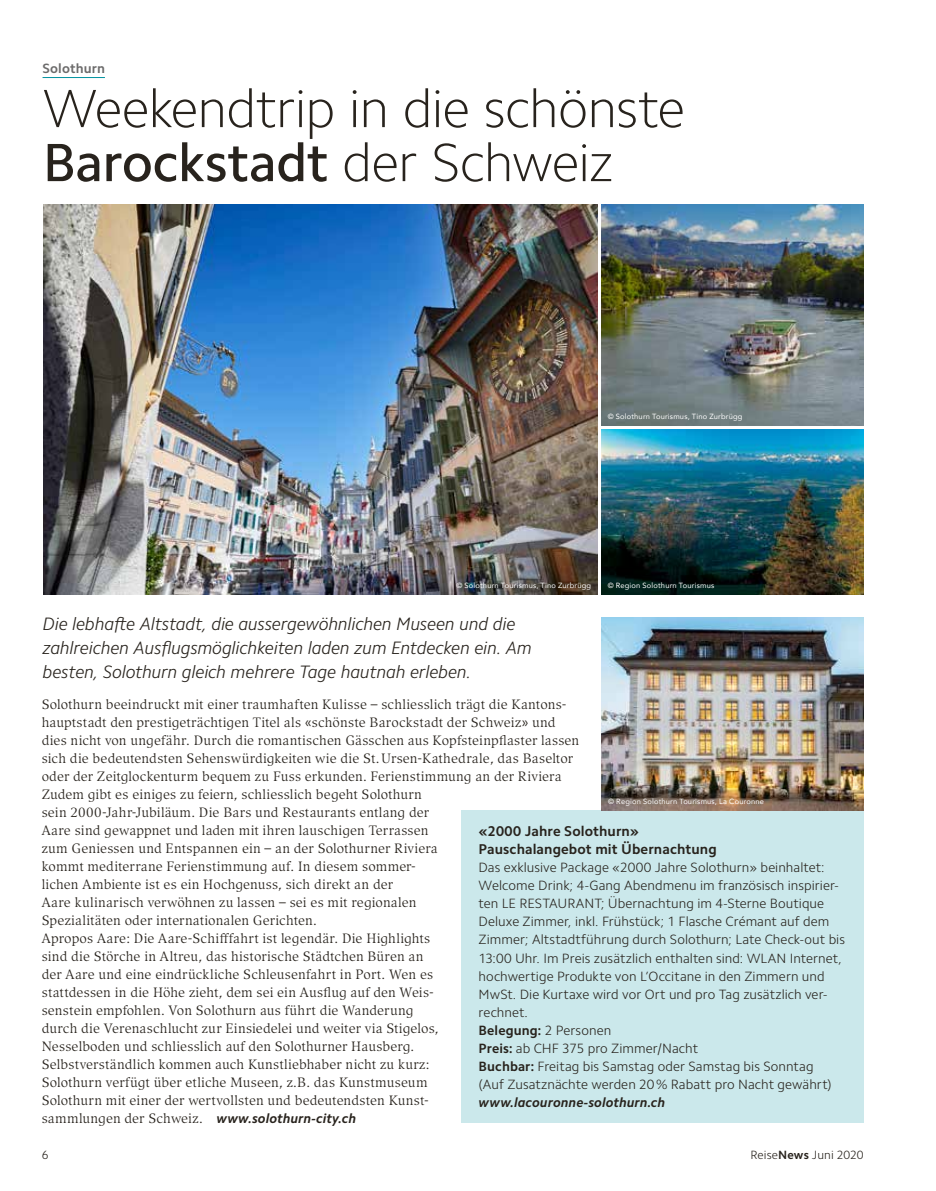
<style>
.page{position:relative;width:936px;height:1191px;background:#fff}
.page>*{position:absolute;margin:0;border:0;box-sizing:border-box;transform-origin:0 0}
.t1{font:100 54px/54px "Camphor Std";letter-spacing:-.02em;color:#28231d}
.t2{font:italic 300 18px/24px "Camphor Std";letter-spacing:-.01em;color:#28231d}
.t3{font:700 14.25px/18px "Camphor Std";letter-spacing:.005em;color:#28231d}
.t4{font:13.5px/18px "Compatil Exquisit LT Pro";letter-spacing:.01em;color:#28231d}
.t5{font:300 13.5px/18px "Camphor Std";color:#28231d}
.t6{font:italic 700 13.5px "Camphor Std";letter-spacing:.005em;color:#28231d}
.t7{font:700 13.5px "Camphor Std";letter-spacing:.01em;color:#6d6c6c}
.t8{font:300 12px "Camphor Std";letter-spacing:.005em;color:#28231d}
.t9{font:7.5px "Avenir";letter-spacing:.025em;color:#fff}
.s1{font-weight:500}
.s2{font-family:"Camphor Std";font-weight:700;font-style:italic}
.s3{font-weight:700}
</style>
<div class="page">
<img style="left:44px;top:205px;width:553px;height:390px">
<hr style="left:43px;top:77px;width:62px;height:1px;background:#00929f">
<div style="left:461px;top:810px;width:402px;height:313px;background:#cbe8eb"></div>
<img style="left:601px;top:617px;width:262px;height:193px">
<img style="left:601px;top:205px;width:262px;height:220px">
<img style="left:601px;top:429px;width:262px;height:165px">
<p class="t7" style="left:43px;top:60px;width:64px">Solothurn</p>
<h1 class="t1" style="left:43px;top:82px;width:643px">Weekendtrip in die schönste<br><span class="s1">Barockstadt</span> der Schweiz</h1>
<p class="t9" style="left:607px;top:410px;width:136px">© Solothurn Tourismus, Tino Zurbrügg</p>
<p class="t9" style="left:456px;top:579px;width:136px">© Solothurn Tourismus, Tino Zurbrügg</p>
<p class="t9" style="left:607px;top:579px;width:108px">© Region Solothurn Tourismus</p>
<h2 class="t2" style="left:43px;top:611px;width:490px">Die lebhafte Altstadt, die aussergewöhnlichen Museen und die zahlreichen Ausflugsmöglichkeiten laden zum Entdecken ein. Am besten, Solothurn gleich mehrere Tage hautnah erleben.</h2>
<p class="t4" style="left:42px;top:695px;width:539px">Solothurn beeindruckt mit einer traumhaften Kulisse – schliesslich trägt die Kantons&shy;hauptstadt den prestigeträchtigen Titel als «schönste Barockstadt der Schweiz» und dies nicht von ungefähr. Durch die romantischen Gässchen aus Kopfsteinpflaster lassen sich die bedeutendsten Sehenswürdigkeiten wie die St.Ursen-Kathedrale, das Baseltor oder der Zeitglockenturm bequem zu Fuss erkunden. Ferienstimmung an der Riviera Zudem gibt es einiges zu feiern, schliesslich begeht Solothurn<br>sein 2000-Jahr-Jubiläum. Die Bars und Restaurants entlang der<br>Aare sind gewappnet und laden mit ihren lauschigen Terrassen<br>zum Geniessen und Entspannen ein – an der Solothurner Riviera<br>kommt mediterrane Ferienstimmung auf. In diesem sommer-<br>lichen Ambiente ist es ein Hochgenuss, sich direkt an der<br>Aare kulinarisch verwöhnen zu lassen – sei es mit regionalen<br>Spezialitäten oder internationalen Gerichten.<br>Apropos Aare: Die Aare-Schifffahrt ist legendär. Die Highlights<br>sind die Störche in Altreu, das historische Städtchen Büren an<br>der Aare und eine eindrückliche Schleusenfahrt in Port. Wen es<br>stattdessen in die Höhe zieht, dem sei ein Ausflug auf den Weis-<br>senstein empfohlen. Von Solothurn aus führt die Wanderung<br>durch die Verenaschlucht zur Einsiedelei und weiter via Stigelos,<br>Nesselboden und schliesslich auf den Solothurner Hausberg.<br>Selbstverständlich kommen auch Kunstliebhaber nicht zu kurz:<br>Solothurn verfügt über etliche Museen, z.B. das Kunstmuseum<br>Solothurn mit einer der wertvollsten und bedeutendsten Kunst-<br>sammlungen der Schweiz. <span class="s2">www.solothurn-city.ch</span></p>
<p class="t9" style="left:608px;top:795px;width:157px">© Region Solothurn Tourismus, La Couronne</p>
<p class="t3" style="left:478px;top:822px;width:239px">«2000 Jahre Solothurn»<br>Pauschalangebot mit Übernachtung</p>
<p class="t5" style="left:478px;top:859px;width:368px">Das exklusive Package «2000 Jahre Solothurn» beinhaltet:<br>Welcome Drink; 4-Gang Abendmenu im französisch inspirier&shy;ten LE RESTAURANT; Übernachtung im 4-Sterne Boutique Deluxe Zimmer, inkl. Frühstück; 1 Flasche Crémant auf dem Zimmer; Altstadtführung durch Solothurn; Late Check-out bis 13:00 Uhr. Im Preis zusätzlich enthalten sind: WLAN Internet, hochwertige Produkte von L’Occitane in den Zimmern und MwSt. Die Kurtaxe wird vor Ort und pro Tag zusätzlich ver&shy;rechnet.<br><span class="s3">Belegung:</span> 2 Personen<br><span class="s3">Preis:</span> ab CHF 375 pro Zimmer/Nacht<br><span class="s3">Buchbar:</span> Freitag bis Samstag oder Samstag bis Sonntag<br>(Auf Zusatznächte werden 20% Rabatt pro Nacht gewährt)</p>
<p class="t6" style="left:478px;top:1094px;width:188px">www.lacouronne-solothurn.ch</p>
<p class="t8" style="left:42px;top:1147px;width:8px">6</p>
<p class="t8" style="left:750px;top:1147px;width:115px">Reise<span class="s3">News</span> Juni 2020</p>
</div>
